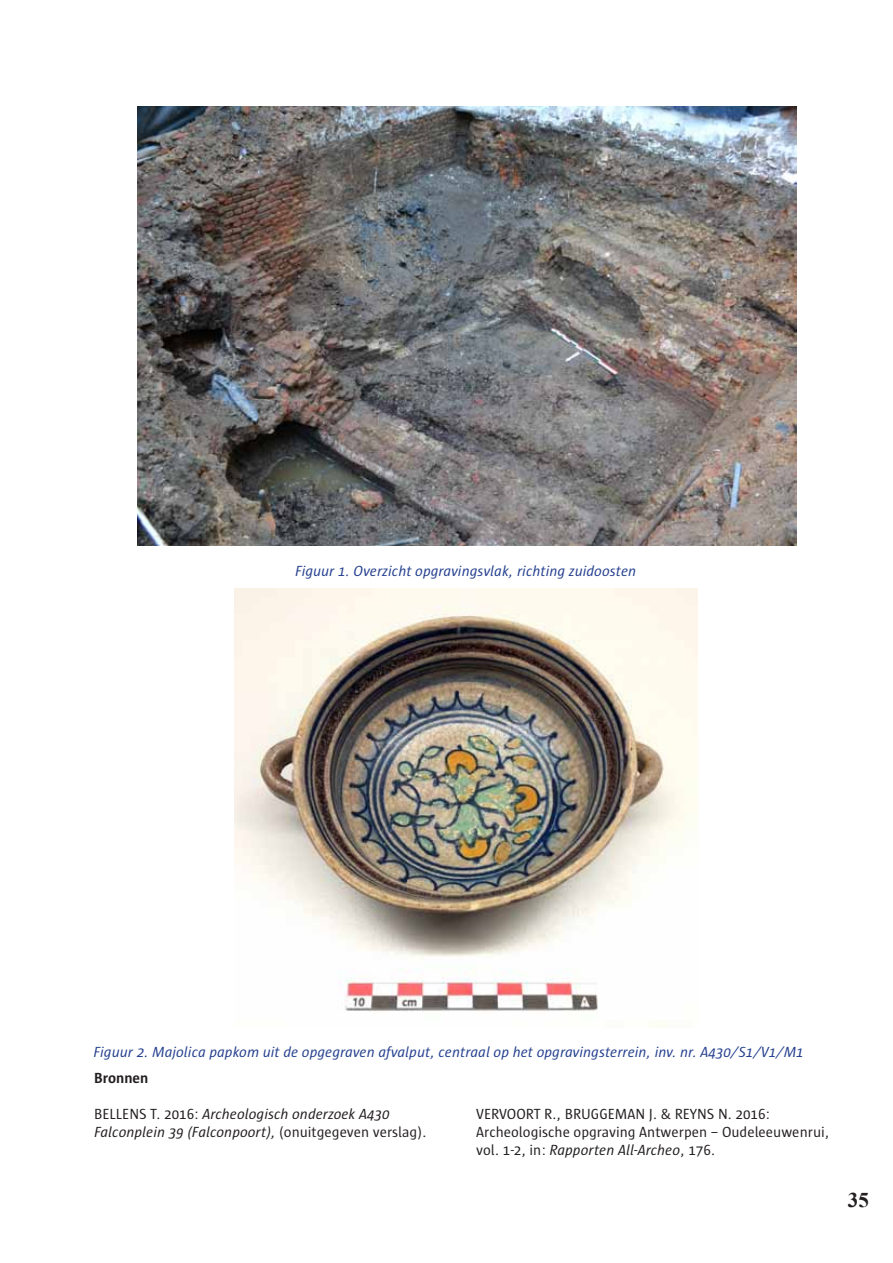
<style>
.page{position:relative;width:893px;height:1263px;background:#fff}
.page>*{position:absolute;margin:0;border:0;box-sizing:border-box;transform-origin:0 0}
.t1{font:700 21px "Times New Roman";color:#231f20}
.t2{font:italic 15px "Sun";color:#25408f}
.t3{font:15px/18px "Sun";color:#231f20}
.t4{font:italic 15px/18px "Sun";color:#231f20}
.t5{font:700 15px "Sun";color:#231f20}
.s1{font-style:normal}
.s2{font-style:italic}
</style>
<div class="page">
<img style="left:137px;top:106px;width:659px;height:440px">
<img style="left:234px;top:588px;width:464px;height:440px">
<p class="t2" style="left:295px;top:562px;width:343px">Figuur 1. Overzicht opgravingsvlak, richting zuidoosten</p>
<p class="t2" style="left:94px;top:1044px;width:712px">Figuur 2. Majolica papkom uit de opgegraven afvalput, centraal op het opgravingsterrein, inv. nr. A430/S1/V1/M1</p>
<p class="t5" style="left:94px;top:1070px;width:56px">Bronnen</p>
<p class="t4" style="left:94px;top:1105px;width:334px"><span class="s1">BELL EN S T. 2016:</span> Archeologisch onderzoek A430<br>Falconplein 39 (Falconpoort), <span class="s1">(onuitgegeven verslag).</span></p>
<p class="t3" style="left:476px;top:1105px;width:355px">VERVOO RT R., BRUGGEMAN J. &amp; REYNS N . 2016:<br>Archeologische opgraving Antwerpen – Oudeleeuwenrui, vol. 1-2, in: <span class="s2">Rapporten All-Archeo</span>, 176.</p>
<h1 class="t1" style="left:848px;top:1185px;width:22px">35</h1>
</div>
